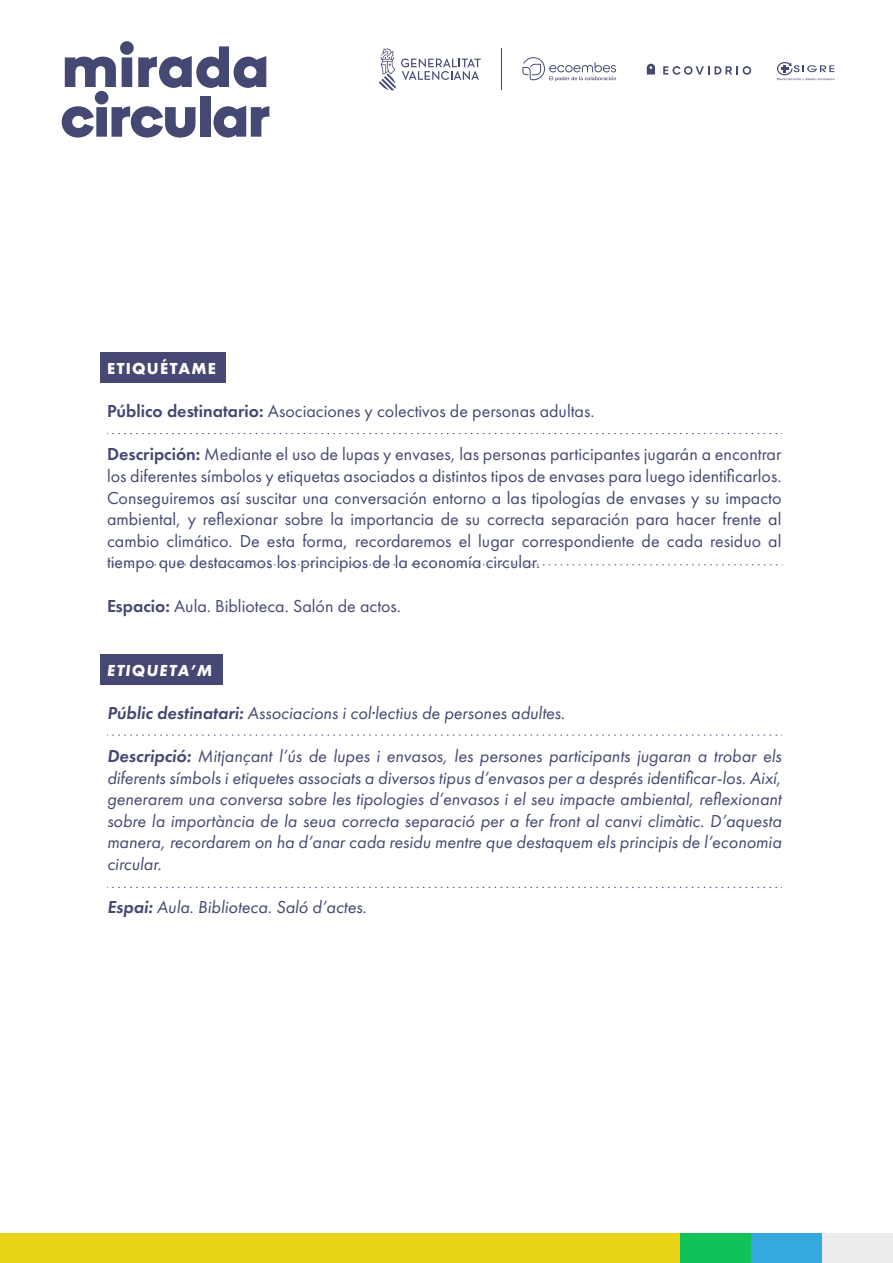
<style>
.page{position:relative;width:893px;height:1263px;background:#fff}
.page>*{position:absolute;margin:0;border:0;box-sizing:border-box;transform-origin:0 0}
.t1{font:18px/21.6px "Futura New";color:#454872;text-align:justify}
.t2{font:italic 18px/21.6px "Futura New";color:#454872;text-align:justify}
.t3{font:700 16.5px "Futura New";letter-spacing:.075em;color:#fff}
.t4{font:italic 700 16.5px "Futura New";letter-spacing:.075em;color:#fff}
.s1{font-family:"Futura New Demi"}
</style>
<div class="page">
<div style="left:100px;top:352px;width:126px;height:30px;background:#454872"></div>
<svg style="left:379px;top:48px;width:102px;height:42px"></svg>
<svg style="left:777px;top:62px;width:57px;height:19px"></svg>
<svg style="left:522px;top:57px;width:94px;height:24px"></svg>
<svg style="left:647px;top:64px;width:8px;height:11px"></svg>
<svg style="left:663px;top:66px;width:46px;height:9px"></svg>
<svg style="left:715px;top:66px;width:36px;height:9px"></svg>
<hr style="left:501px;top:48px;width:1px;height:42px;background:#454872">
<svg style="left:107px;top:433px;width:675px;height:1px"></svg>
<svg style="left:107px;top:564px;width:676px;height:1px"></svg>
<div style="left:100px;top:654px;width:123px;height:30px;background:#454872"></div>
<svg style="left:107px;top:735px;width:675px;height:1px"></svg>
<svg style="left:107px;top:887px;width:675px;height:1px"></svg>
<svg style="left:62px;top:41px;width:207px;height:97px"></svg>
<div style="left:0;top:1234px;width:680px;height:29px;background:#e8d517"></div>
<div style="left:680px;top:1234px;width:71px;height:29px;background:#11c259"></div>
<div style="left:751px;top:1234px;width:71px;height:29px;background:#36a8e0"></div>
<div style="left:822px;top:1234px;width:71px;height:29px;background:#ececec"></div>
<p class="t3" style="left:107px;top:358px;width:110px">ETIQUÉTAME</p>
<p class="t1" style="left:107px;top:400px;width:489px"><span class="s1">Público destinatario:</span> Asociaciones y colectivos de personas adultas.</p>
<p class="t1" style="left:107px;top:443px;width:676px"><span class="s1">Descripción:</span> Mediante el uso de lupas y envases, las personas participantes jugarán a encontrar los diferentes símbolos y etiquetas asociados a distintos tipos de envases para luego identificarlos.<br>Conseguiremos así suscitar una conversación entorno a las tipologías de envases y su impacto ambiental, y reflexionar sobre la importancia de su correcta separación para hacer frente al cambio climático. De esta forma, recordaremos el lugar correspondiente de cada residuo al tiempo que destacamos los principios de la economía circular.</p>
<p class="t1" style="left:107px;top:595px;width:296px"><span class="s1">Espacio:</span> Aula. Biblioteca. Salón de actos.</p>
<p class="t4" style="left:107px;top:660px;width:107px">ETIQUETA’M</p>
<p class="t2" style="left:107px;top:702px;width:459px"><span class="s1">Públic destinatari:</span> Associacions i col·lectius de persones adultes.</p>
<p class="t2" style="left:107px;top:745px;width:676px"><span class="s1">Descripció:</span> Mitjançant l’ús de lupes i envasos, les persones participants jugaran a trobar els diferents símbols i etiquetes associats a diversos tipus d’envasos per a després identificar-los. Així, generarem una conversa sobre les tipologies d’envasos i el seu impacte ambiental, reflexionant sobre la importància de la seua correcta separació per a fer front al canvi climàtic. D’aquesta manera, recordarem on ha d’anar cada residu mentre que destaquem els principis de l’economia circular.</p>
<p class="t2" style="left:107px;top:896px;width:261px"><span class="s1">Espai:</span> Aula. Biblioteca. Saló d’actes.</p>
</div>
